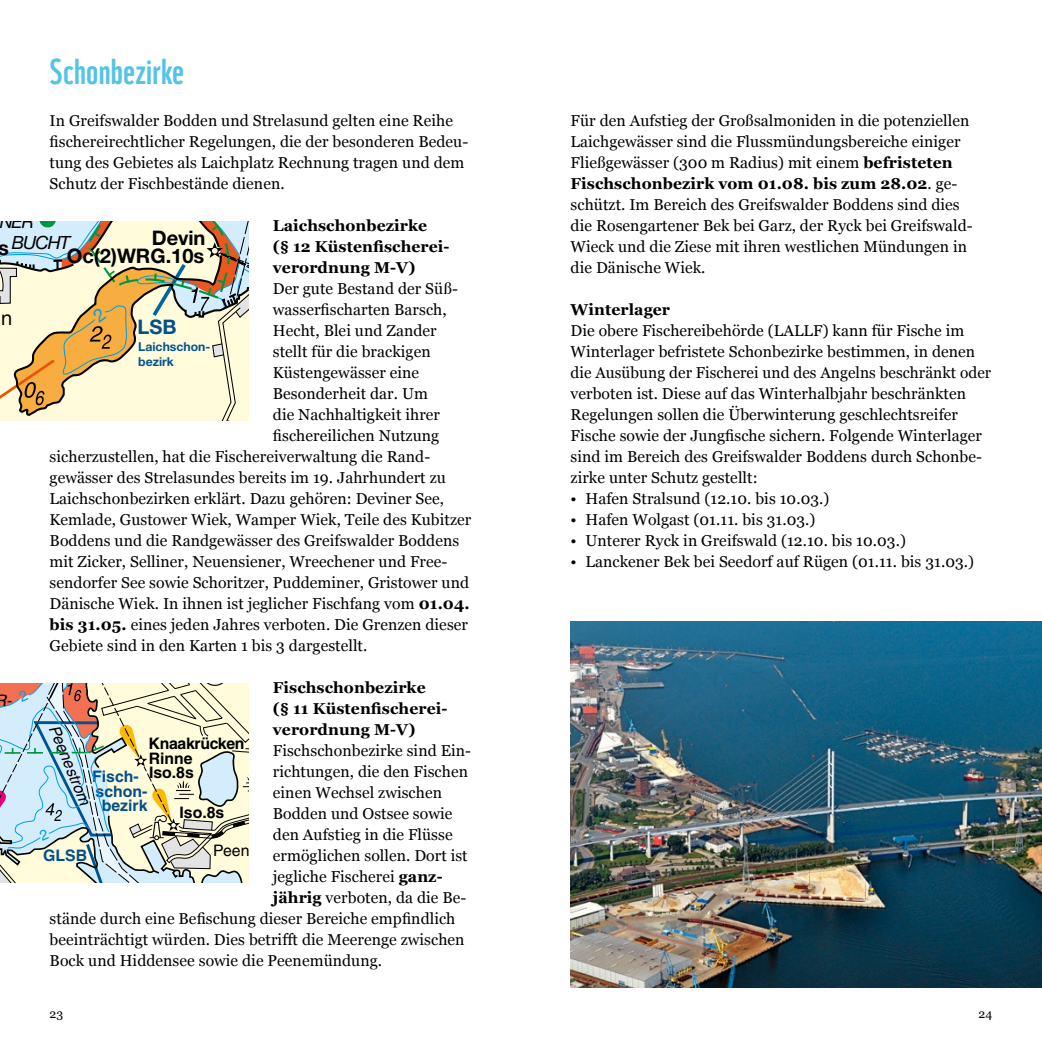
<style>
.page{position:relative;width:1042px;height:1042px;background:#fff}
.page>*{position:absolute;margin:0;border:0;box-sizing:border-box;transform-origin:0 0}
.t1{font:35px "WWF";letter-spacing:.005em;color:#53c3e8}
.t2{font:700 20.12px/18.2px "Helvetica Neue LT Std";color:#000;text-align:right}
.t3{font:700 20.12px "Helvetica Neue LT Std";color:#00508c}
.t4{font:20.12px "Helvetica Neue LT Com";color:#000}
.t5{font:italic 18.2px/21.2px "Helvetica Neue LT Std";letter-spacing:-.05em;color:#000}
.t6{font:15.75px/21px "Georgia";letter-spacing:.005em;color:#000}
.t7{font:700 15.75px/21px "Georgia";letter-spacing:.005em;color:#000}
.t8{font:700 15.75px/14.7px "Helvetica LT";letter-spacing:-.01em;color:#000}
.t9{font:700 15.75px "Helvetica LT";color:#00508c}
.t10{font:italic 15.75px "Helvetica LT";color:#000}
.t11{font:15.75px "Helvetica LT";color:#000}
.t12{font:700 12.25px/14.7px "Helvetica Neue LT Std";color:#005490}
.t13{font:12.25px "Georgia";color:#000}
.s1{font-weight:700}
</style>
<div class="page">
<img style="left:570px;top:622px;width:472px;height:365px">
<svg style="left:0;top:221px;width:248px;height:199px"></svg>
<svg style="left:0;top:683px;width:249px;height:199px"></svg>
<h1 class="t1" style="left:50px;top:48px;width:136px">Schonbezirke</h1>
<p class="t6" style="left:50px;top:109px;width:420px">In Greifswalder Bodden und Strelasund gelten eine Reihe fischereirechtlicher Regelungen, die der besonderen Bedeu&shy;tung des Gebietes als Laichplatz Rechnung tragen und dem Schutz der Fischbestände dienen.</p>
<p class="t7" style="left:273px;top:214px;width:178px">Laichschonbezirke<br>(§ 12 Küstenfischerei&shy;verordnung M-V)</p>
<p class="t6" style="left:273px;top:277px;width:186px">Der gute Bestand der Süß-</p>
<p class="t6" style="left:273px;top:298px;width:175px">wasserfischarten Barsch,</p>
<p class="t6" style="left:273px;top:319px;width:165px">Hecht, Blei und Zander</p>
<p class="t6" style="left:273px;top:340px;width:159px">stellt für die brackigen</p>
<p class="t6" style="left:273px;top:361px;width:148px">Küstengewässer eine</p>
<p class="t6" style="left:273px;top:382px;width:156px">Besonderheit dar. Um</p>
<p class="t6" style="left:273px;top:403px;width:169px">die Nachhaltigkeit ihrer</p>
<p class="t6" style="left:273px;top:424px;width:168px">fischereilichen Nutzung</p>
<p class="t6" style="left:50px;top:445px;width:382px">sicherzustellen, hat die Fischereiverwaltung die Rand-</p>
<p class="t6" style="left:50px;top:466px;width:398px">gewässer des Strelasundes bereits im 19. Jahrhundert zu</p>
<p class="t6" style="left:50px;top:487px;width:396px">Laichschonbezirken erklärt. Dazu gehören: Deviner See,</p>
<p class="t6" style="left:50px;top:508px;width:423px">Kemlade, Gustower Wiek, Wamper Wiek, Teile des Kubitzer</p>
<p class="t6" style="left:50px;top:529px;width:411px">Boddens und die Randgewässer des Greifswalder Boddens</p>
<p class="t6" style="left:50px;top:550px;width:399px">mit Zicker, Selliner, Neuensiener, Wreechener und Free-</p>
<p class="t6" style="left:50px;top:571px;width:421px">sendorfer See sowie Schoritzer, Puddeminer, Gristower und</p>
<p class="t6" style="left:50px;top:592px;width:421px">Dänische Wiek. In ihnen ist jeglicher Fischfang vom <span class="s1">01.04.</span></p>
<p class="t6" style="left:50px;top:613px;width:420px"><span class="s1">bis 31.05.</span> eines jeden Jahres verboten. Die Grenzen dieser</p>
<p class="t6" style="left:50px;top:634px;width:319px">Gebiete sind in den Karten 1 bis 3 dargestellt.</p>
<p class="t7" style="left:273px;top:676px;width:176px">Fischschonbezirke<br>(§ 11 Küstenfischerei&shy;verordnung M-V)</p>
<p class="t6" style="left:273px;top:739px;width:200px">Fischschonbezirke sind Ein-</p>
<p class="t6" style="left:273px;top:760px;width:197px">richtungen, die den Fischen</p>
<p class="t6" style="left:273px;top:781px;width:171px">einen Wechsel zwischen</p>
<p class="t6" style="left:273px;top:802px;width:181px">Bodden und Ostsee sowie</p>
<p class="t6" style="left:273px;top:823px;width:181px">den Aufstieg in die Flüsse</p>
<p class="t6" style="left:273px;top:844px;width:196px">ermöglichen sollen. Dort ist</p>
<p class="t6" style="left:273px;top:865px;width:171px">jegliche Fischerei <span class="s1">ganz-</span></p>
<p class="t6" style="left:273px;top:886px;width:195px"><span class="s1">jährig</span> verboten, da die Be-</p>
<p class="t6" style="left:50px;top:907px;width:407px">stände durch eine Befischung dieser Bereiche empfindlich</p>
<p class="t6" style="left:50px;top:928px;width:416px">beeinträchtigt würden. Dies betrifft die Meerenge zwischen</p>
<p class="t6" style="left:50px;top:949px;width:334px">Bock und Hiddensee sowie die Peenemündung.</p>
<p class="t5" style="left:12px;top:211px;width:60px;text-indent:-12px">NER<br>BUCHT</p>
<p class="t2" style="left:67px;top:228px;width:140px">Devin<br>Oc(2)WRG.10s</p>
<p class="t2" style="left:-1px;top:239px;width:12px">s</p>
<p class="t4" style="left:1px;top:305px;width:13px">n</p>
<p class="t3" style="left:138px;top:314px;width:41px">LSB</p>
<p class="t12" style="left:138px;top:339px;width:74px">Laichschon&shy;bezirk</p>
<p class="t10" style="left:-5px;top:691px;width:19px">R-</p>
<p class="t10" style="left:62px;top:722px;width:86px;rotate:67deg">Peenestrom</p>
<p class="t8" style="left:149px;top:736px;width:97px">Knaakrücken<br>Rinne</p>
<p class="t8" style="left:149px;top:765px;width:46px">Iso.8s</p>
<p class="t9" style="left:92px;top:767px;width:48px">Fisch-</p>
<p class="t9" style="left:96px;top:781px;width:53px">schon-</p>
<p class="t9" style="left:102px;top:796px;width:47px">bezirk</p>
<p class="t8" style="left:179px;top:804px;width:46px">Iso.8s</p>
<p class="t11" style="left:213px;top:841px;width:46px">Peene</p>
<p class="t9" style="left:43px;top:845px;width:45px">GLSB</p>
<p class="t13" style="left:50px;top:1004px;width:15px">23</p>
<p class="t6" style="left:570px;top:109px;width:404px">Für den Aufstieg der Großsalmoniden in die potenziellen Laichgewässer sind die Flussmündungsbereiche einiger Fließgewässer (300 m Radius) mit einem <span class="s1">befristeten Fischschonbezirk vom 01.08. bis zum 28.02</span>. ge&shy;schützt. Im Bereich des Greifswalder Boddens sind dies die Rosengartener Bek bei Garz, der Ryck bei Greifswald-Wieck und die Ziese mit ihren westlichen Mündungen in die Dänische Wiek.</p>
<p class="t7" style="left:570px;top:298px;width:101px">Winterlager</p>
<p class="t6" style="left:570px;top:319px;width:422px">Die obere Fischereibehörde (LALLF) kann für Fische im Winterlager befristete Schonbezirke bestimmen, in denen die Ausübung der Fischerei und des Angelns beschränkt oder verboten ist. Diese auf das Winterhalbjahr beschränkten Regelungen sollen die Überwinterung geschlechtsreifer Fische sowie der Jungfische sichern. Folgende Winterlager sind im Bereich des Greifswalder Boddens durch Schonbe&shy;zirke unter Schutz gestellt:</p>
<p class="t6" style="left:570px;top:487px;width:260px">• Hafen Stralsund (12.10. bis 10.03.)</p>
<p class="t6" style="left:570px;top:508px;width:246px">• Hafen Wolgast (01.11. bis 31.03.)</p>
<p class="t6" style="left:570px;top:529px;width:337px">• Unterer Ryck in Greifswald (12.10. bis 10.03.)</p>
<p class="t6" style="left:570px;top:550px;width:405px">• Lanckener Bek bei Seedorf auf Rügen (01.11. bis 31.03.)</p>
<p class="t13" style="left:978px;top:1004px;width:15px">24</p>
</div>
